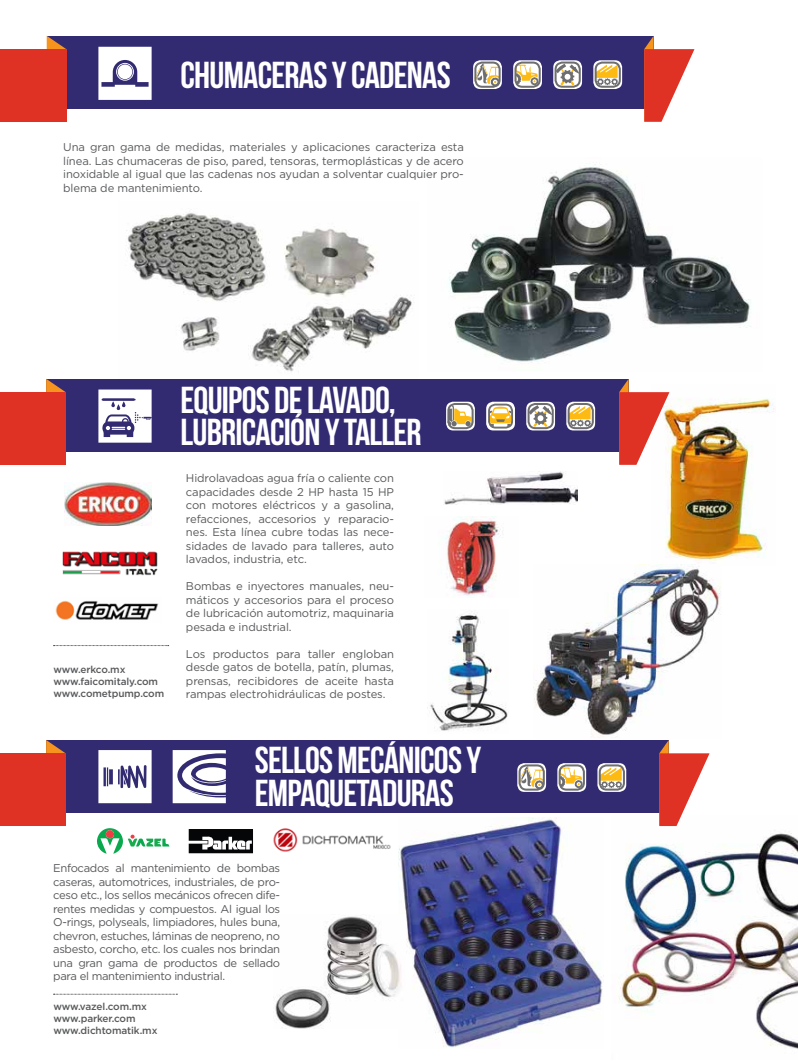
<style>
.page{position:relative;width:798px;height:1063px;background:#fff}
.page>*{position:absolute;margin:0;border:0;box-sizing:border-box;transform-origin:0 0}
.t1{font:700 37.5px/32.5px "Bebas Neue";letter-spacing:-.02em;color:#fff}
.t2{font:11.25px/13.5px "Gotham";letter-spacing:-.01em;color:#58595b;text-align:justify}
.t3{font:500 10px/12px "Gotham";letter-spacing:-.01em;color:#58595b}
</style>
<div class="page">
<img style="left:659px;top:392px;width:115px;height:173px">
<img style="left:533px;top:565px;width:188px;height:173px">
<img style="left:126px;top:213px;width:286px;height:159px">
<img style="left:618px;top:833px;width:179px;height:216px">
<img style="left:398px;top:817px;width:205px;height:230px">
<img style="left:448px;top:162px;width:303px;height:201px">
<div style="left:46px;top:379px;width:582px;height:72px;background:#322b72"></div>
<svg style="left:46px;top:379px;width:20px;height:13px"></svg>
<div style="left:0;top:392px;width:66px;height:73px;background:#e03125"></div>
<svg style="left:619px;top:379px;width:50px;height:86px"></svg>
<div style="left:46px;top:740px;width:622px;height:73px;background:#322b72"></div>
<svg style="left:46px;top:740px;width:19px;height:13px"></svg>
<div style="left:0;top:753px;width:66px;height:73px;background:#e03125"></div>
<svg style="left:659px;top:740px;width:50px;height:86px"></svg>
<div style="left:47px;top:36px;width:606px;height:72px;background:#322b72"></div>
<svg style="left:47px;top:36px;width:19px;height:13px"></svg>
<div style="left:0;top:49px;width:66px;height:73px;background:#e03125"></div>
<svg style="left:644px;top:36px;width:50px;height:86px"></svg>
<svg style="left:98px;top:390px;width:53px;height:53px"></svg>
<img style="left:273px;top:828px;width:118px;height:24px">
<svg style="left:97px;top:828px;width:72px;height:26px"></svg>
<div style="left:106px;top:830px;width:8px;height:8px;background:#ef3d44;border-radius:50%"></div>
<img style="left:65px;top:483px;width:86px;height:42px">
<img style="left:62px;top:551px;width:96px;height:25px">
<img style="left:55px;top:600px;width:104px;height:20px">
<img style="left:275px;top:915px;width:130px;height:114px">
<svg style="left:98px;top:750px;width:53px;height:53px"></svg>
<svg style="left:173px;top:750px;width:53px;height:53px"></svg>
<svg style="left:98px;top:47px;width:53px;height:53px"></svg>
<div style="left:118px;top:64px;width:14px;height:15px;background:#fff;border-radius:50%"></div>
<svg style="left:473px;top:60px;width:28px;height:29px"></svg>
<svg style="left:446px;top:402px;width:28px;height:28px"></svg>
<svg style="left:517px;top:763px;width:29px;height:29px"></svg>
<svg style="left:553px;top:60px;width:29px;height:29px"></svg>
<svg style="left:526px;top:402px;width:29px;height:28px"></svg>
<svg style="left:597px;top:763px;width:29px;height:29px"></svg>
<svg style="left:513px;top:60px;width:28px;height:29px"></svg>
<svg style="left:486px;top:402px;width:28px;height:28px"></svg>
<svg style="left:557px;top:763px;width:29px;height:29px"></svg>
<svg style="left:593px;top:60px;width:29px;height:29px"></svg>
<svg style="left:566px;top:402px;width:29px;height:28px"></svg>
<svg style="left:518px;top:766px;width:26px;height:23px"></svg>
<div style="left:518px;top:764px;width:26px;height:27px;border:2px solid #6e6e70;border-radius:7px"></div>
<svg style="left:561px;top:768px;width:20px;height:20px"></svg>
<div style="left:558px;top:764px;width:26px;height:27px;border:2px solid #6e6e70;border-radius:7px"></div>
<div style="left:598px;top:764px;width:26px;height:27px;border:2px solid #6e6e70;border-radius:7px"></div>
<svg style="left:599px;top:767px;width:23px;height:21px"></svg>
<svg style="left:447px;top:405px;width:23px;height:22px"></svg>
<div style="left:447px;top:403px;width:26px;height:26px;border:2px solid #6e6e70;border-radius:7px"></div>
<div style="left:488px;top:404px;width:25px;height:25px;border:2px solid #6e6e70;border-radius:7px"></div>
<svg style="left:489px;top:407px;width:22px;height:20px"></svg>
<div style="left:527px;top:403px;width:26px;height:26px;border:2px solid #6e6e70;border-radius:7px"></div>
<svg style="left:528px;top:405px;width:24px;height:22px"></svg>
<div style="left:567px;top:403px;width:26px;height:26px;border:2px solid #6e6e70;border-radius:7px"></div>
<svg style="left:568px;top:406px;width:23px;height:21px"></svg>
<svg style="left:474px;top:63px;width:26px;height:24px"></svg>
<div style="left:474px;top:62px;width:26px;height:26px;border:2px solid #6e6e70;border-radius:7px"></div>
<svg style="left:517px;top:65px;width:20px;height:20px"></svg>
<div style="left:514px;top:62px;width:26px;height:26px;border:2px solid #6e6e70;border-radius:7px"></div>
<div style="left:554px;top:62px;width:26px;height:26px;border:2px solid #6e6e70;border-radius:7px"></div>
<svg style="left:555px;top:64px;width:24px;height:21px"></svg>
<div style="left:594px;top:62px;width:26px;height:26px;border:2px solid #6e6e70;border-radius:7px"></div>
<svg style="left:595px;top:65px;width:22px;height:20px"></svg>
<svg style="left:53px;top:994px;width:124px;height:1px"></svg>
<svg style="left:53px;top:645px;width:116px;height:1px"></svg>
<img style="left:427px;top:611px;width:81px;height:120px">
<img style="left:441px;top:517px;width:60px;height:79px">
<img style="left:444px;top:471px;width:133px;height:34px">
<svg style="left:189px;top:829px;width:64px;height:24px"></svg>
<h1 class="t1" style="left:180px;top:59px;width:271px">CHUMACERAS Y CADENAS</h1>
<p class="t2" style="left:63px;top:140px;width:402px">Una gran gama de medidas, materiales y aplicaciones caracteriza esta línea. Las chumaceras de piso, pared, tensoras, termoplásticas y de acero inoxidable al igual que las cadenas nos ayudan a solventar cualquier pro&shy;blema de mantenimiento.</p>
<p class="t3" style="left:53px;top:663px;width:112px">www.erkco.mx www.faicomitaly.com www.cometpump.com</p>
<h1 class="t1" style="left:180px;top:383px;width:242px">EQUIPOS DE LAVADO,<br>LUBRICACIÓN Y TALLER</h1>
<p class="t2" style="left:186px;top:471px;width:209px">Hidrolavadoas agua fría o caliente con capacidades desde 2 HP hasta 15 HP con motores eléctricos y a gasolina, refacciones, accesorios y reparacio&shy;nes. Esta línea cubre todas las nece&shy;sidades de lavado para talleres, auto lavados, industria, etc.</p>
<p class="t2" style="left:186px;top:579px;width:209px">Bombas e inyectores manuales, neu&shy;máticos y accesorios para el proceso de lubricación automotriz, maquinaria pesada e industrial.</p>
<p class="t2" style="left:186px;top:647px;width:209px">Los productos para taller engloban desde gatos de botella, patín, plumas, prensas, recibidores de aceite hasta rampas electrohidráulicas de postes.</p>
<h1 class="t1" style="left:255px;top:744px;width:228px">SELLOS MECÁNICOS Y<br>EMPAQUETADURAS</h1>
<p class="t2" style="left:53px;top:861px;width:228px">Enfocados al mantenimiento de bombas caseras, automotrices, industriales, de pro&shy;ceso etc., los sellos mecánicos ofrecen dife&shy;rentes medidas y compuestos. Al igual los O-rings, polyseals, limpiadores, hules buna, chevron, estuches, láminas de neopreno, no asbesto, corcho, etc. los cuales nos brindan una gran gama de productos de sellado para el mantenimiento industrial.</p>
<p class="t3" style="left:53px;top:1001px;width:105px">www.vazel.com.mx www.parker.com www.dichtomatik.mx</p>
</div>
